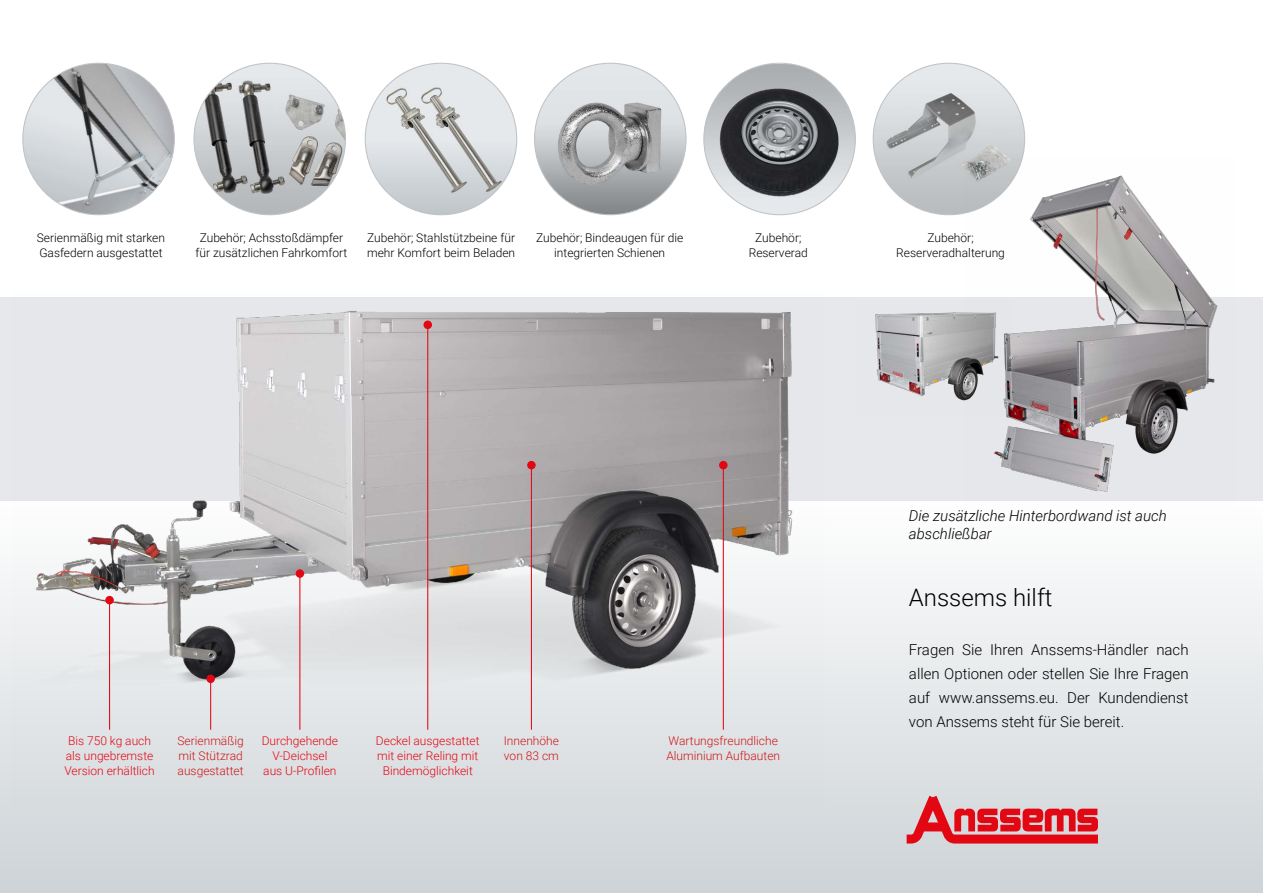
<style>
.page{position:relative;width:1263px;height:893px;background:#fff}
.page>*{position:absolute;margin:0;border:0;box-sizing:border-box;transform-origin:0 0}
.t1{font:300 24px "Roboto";color:#000}
.t2{font:300 15px/24px "Roboto";color:#000;text-align:justify}
.t3{font:italic 300 15px/18px "Roboto";color:#000}
.t4{font:300 12px/15px "Roboto";color:#000;text-align:center}
.t5{font:300 12px/15px "Roboto";color:#e30613;text-align:center}
.t6{font:300 12px/15px "Roboto";color:#cd1719}
</style>
<div class="page">
<div style="left:0;top:298px;width:1263px;height:203px;background:#e6e8eb"></div>
<div style="left:0;top:501px;width:1263px;height:392px;background:linear-gradient(to bottom,#fefefe,#cdd3d7)"></div>
<svg style="left:907px;top:796px;width:191px;height:47px;background:#dd6d75"></svg>
<img style="left:12px;top:297px;width:812px;height:509px">
<img style="left:23px;top:63px;width:151px;height:152px;border-radius:76px">
<img style="left:365px;top:63px;width:152px;height:152px;border-radius:76px">
<img style="left:873px;top:63px;width:152px;height:152px;border-radius:76px">
<img style="left:194px;top:63px;width:151px;height:152px;border-radius:76px">
<img style="left:705px;top:64px;width:150px;height:151px">
<img style="left:534px;top:63px;width:152px;height:152px;border-radius:76px">
<div style="left:527px;top:461px;width:9px;height:8px;background:#e30613;border-radius:50%"></div>
<div style="left:423px;top:321px;width:9px;height:8px;background:#e30613;border-radius:50%"></div>
<div style="left:719px;top:461px;width:8px;height:8px;background:#e30613;border-radius:50%"></div>
<div style="left:206px;top:675px;width:9px;height:8px;background:#e30613;border-radius:50%"></div>
<div style="left:105px;top:596px;width:9px;height:8px;background:#e30613;border-radius:50%"></div>
<div style="left:296px;top:569px;width:8px;height:9px;background:#e30613;border-radius:50%"></div>
<hr style="left:531px;top:465px;width:1px;height:265px;background:#e30613">
<hr style="left:427px;top:325px;width:1px;height:405px;background:#e30613">
<hr style="left:723px;top:465px;width:1px;height:265px;background:#e30613">
<hr style="left:210px;top:679px;width:1px;height:51px;background:#e30613">
<hr style="left:109px;top:600px;width:1px;height:130px;background:#e30613">
<hr style="left:299px;top:574px;width:1px;height:156px;background:#e30613">
<img style="left:875px;top:312px;width:89px;height:89px">
<img style="left:964px;top:157px;width:271px;height:347px">
<p class="t4" style="left:196px;top:230px;width:153px">Zubehör; Achsstoßdämpfer für zusätzlichen Fahrkomfort</p>
<p class="t4" style="left:367px;top:230px;width:150px;text-align:left">Zubehör; Stahlstützbeine für mehr Komfort beim Beladen</p>
<p class="t4" style="left:749px;top:230px;width:61px">Zubehör;<br>Reserverad</p>
<p class="t4" style="left:536px;top:230px;width:149px">Zubehör; Bindeaugen für die integrierten Schienen</p>
<p class="t4" style="left:37px;top:230px;width:130px;text-align:left">Serienmäßig mit starken<br>Gasfedern ausgestattet</p>
<p class="t4" style="left:896px;top:230px;width:110px">Zubehör;<br>Reserveradhalterung</p>
<p class="t3" style="left:909px;top:506px;width:259px">Die zusätzliche Hinterbordwand ist auch abschließbar</p>
<p class="t6" style="left:178px;top:733px;width:68px;text-align:justify">Serienmäßig mit Stützrad ausgestattet</p>
<p class="t5" style="left:64px;top:733px;width:92px">Bis 750 kg auch als ungebremste<br>Version erhältlich</p>
<p class="t5" style="left:262px;top:733px;width:78px">Durchgehende<br>V-Deichsel aus U-Profilen</p>
<p class="t5" style="left:376px;top:733px;width:105px">Deckel ausgestattet mit einer Reling mit<br>Bindemöglichkeit</p>
<p class="t6" style="left:504px;top:733px;width:57px">Innenhöhe von 83 cm</p>
<p class="t6" style="left:666px;top:733px;width:115px">Wartungsfreundliche<br>Aluminium Aufbauten</p>
<h1 class="t1" style="left:909px;top:580px;width:145px">Anssems hilft</h1>
<p class="t2" style="left:909px;top:637px;width:281px">Fragen Sie Ihren Anssems-Händler nach allen Optionen oder stellen Sie Ihre Fragen auf www.anssems.eu. Der Kundendienst von Anssems steht für Sie bereit.</p>
</div>
